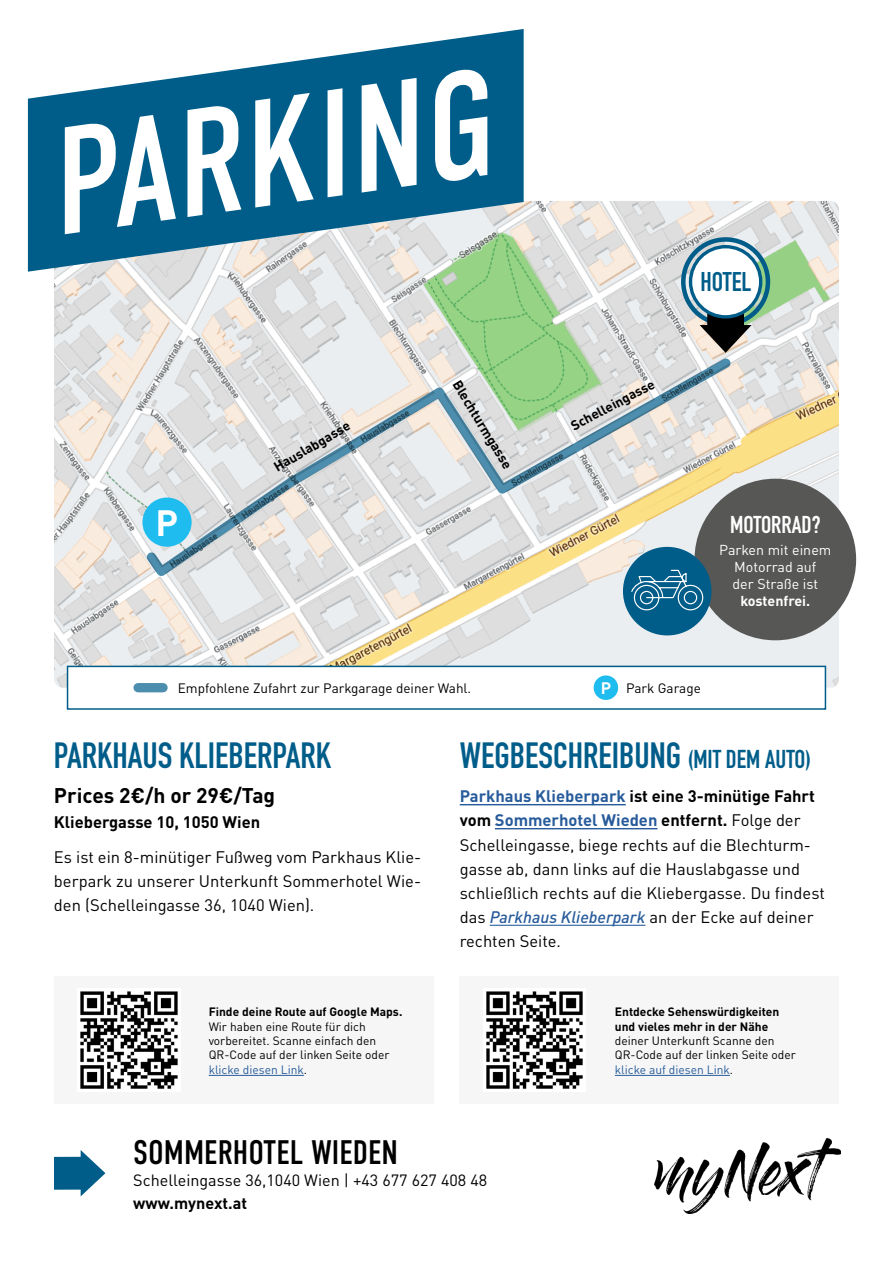
<style>
.page{position:relative;width:893px;height:1263px;background:#fff}
.page>*{position:absolute;margin:0;border:0;box-sizing:border-box;transform-origin:0 0}
.t1{font:151.2px "DIN Condensed";color:#fff}
.t2{font:700 36.15px "DINOT";color:#fff}
.t3{font:700 36px "DIN Condensed";color:#005d8a}
.t4{font:34.05px "DIN Condensed";color:#000}
.t5{font:700 26.7px "DIN Condensed";color:#005d8a}
.t6{font:700 24px "DIN Condensed";color:#fff}
.t7{font:700 21px "DINOT";color:#000}
.t8{font:16.5px/24px "DINOT";color:#000;text-align:justify}
.t9{font:700 16.5px "DINOT";color:#000}
.t10{font:16.2px "DINOT";color:#000}
.t11{font:700 16.2px "DINOT";color:#000}
.t12{font:14.25px/17.1px "DINOT";color:#fff;text-align:center}
.t13{font:700 14.25px "DINOT";color:#fff}
.t14{font:13.5px "DINOT";color:#000}
.t15{font:700 13.5px "DINOT";color:#000}
.t16{font:12px/14.4px "DINOT";color:#000}
.t17{font:700 12px/14.4px "DINOT";color:#000}
.s1{font-weight:700;font-size:16.5px;color:#fff}
.s2{color:#275b9b}
.s3{font-size:25.5px}
.s4{font-weight:700;color:#275b9b}
.s5{font-weight:700}
.s6{font-weight:500;font-style:italic;color:#275b9b}
</style>
<div class="page">
<img style="left:655px;top:1139px;width:186px;height:75px">
<svg style="left:54px;top:1150px;width:51px;height:46px"></svg>
<img style="left:54px;top:201px;width:785px;height:487px">
<svg style="left:138px;top:350px;width:601px;height:227px;background:#d7dbd4"></svg>
<div style="left:681px;top:237px;width:89px;height:89px;border:5px solid #005d8a;border-radius:50%"></div>
<svg style="left:700px;top:306px;width:52px;height:47px;background:#666966"></svg>
<div style="left:690px;top:247px;width:71px;height:70px;background:#fff;border-radius:50%"></div>
<div style="left:689px;top:245px;width:73px;height:74px;border:3px solid #005d8a;border-radius:50%"></div>
<svg style="left:28px;top:29px;width:496px;height:243px;fill:#005d8a"></svg>
<hr style="left:460px;top:804px;width:166px;height:1px;background:#275b9b">
<hr style="left:495px;top:828px;width:162px;height:1px;background:#275b9b">
<hr style="left:490px;top:925px;width:155px;height:1px;background:#275b9b">
<div style="left:142px;top:497px;width:50px;height:50px;background:#1ebcef;border-radius:50%"></div>
<div style="left:460px;top:976px;width:379px;height:128px;background:#f6f6f6"></div>
<img style="left:486px;top:991px;width:97px;height:98px">
<hr style="left:615px;top:1075px;width:115px;height:1px;background:#275b9b">
<div style="left:54px;top:976px;width:379px;height:128px;background:#f6f6f6"></div>
<img style="left:80px;top:991px;width:98px;height:98px">
<hr style="left:209px;top:1075px;width:95px;height:1px;background:#275b9b">
<div style="left:67px;top:666px;width:759px;height:44px;background:#fff;border:2px solid #005d8a"></div>
<div style="left:138px;top:683px;width:25px;height:9px;background:#4d8dad"></div>
<div style="left:594px;top:675px;width:24px;height:25px;background:#1ebcef;border-radius:50%"></div>
<div style="left:694px;top:479px;width:162px;height:161px;background:#575756;border-radius:50%"></div>
<div style="left:623px;top:547px;width:88px;height:88px;background:#005d8a;border-radius:50%"></div>
<svg style="left:631px;top:569px;width:73px;height:42px"></svg>
<h1 class="t1" style="left:37px;top:100px;width:446px;rotate:-8deg">PARKING</h1>
<h2 class="t2" style="left:155px;top:495px;width:24px">P</h2>
<p class="t15" style="left:270px;top:458px;width:87px;rotate:-30deg">Hauslabgasse</p>
<p class="t15" style="left:466px;top:376px;width:102px;rotate:59deg">Blechturmgasse</p>
<p class="t15" style="left:567px;top:417px;width:94px;rotate:-28deg">Schelleingasse</p>
<h3 class="t5" style="left:700px;top:264px;width:52px">HOTEL</h3>
<h3 class="t6" style="left:730px;top:509px;width:92px">MOTORRAD?</h3>
<p class="t12" style="left:719px;top:540px;width:114px">Parken mit einem<br>Motorrad auf<br>der Straße ist</p>
<p class="t13" style="left:740px;top:590px;width:71px">kostenfrei.</p>
<p class="t14" style="left:178px;top:678px;width:295px">Empfohlene Zufahrt zur Parkgarage deiner Wahl.</p>
<p class="t14" style="left:601px;top:678px;width:101px"><span class="s1">P</span> Park Garage</p>
<h3 class="t3" style="left:54px;top:731px;width:279px">PARKHAUS KLIEBERPARK</h3>
<p class="t7" style="left:54px;top:779px;width:223px">Prices 2€/h or 29€/Tag</p>
<p class="t9" style="left:54px;top:809px;width:208px">Kliebergasse 10, 1050 Wien</p>
<p class="t8" style="left:54px;top:843px;width:369px">Es ist ein 8-minütiger Fußweg vom Parkhaus Klie&shy;berpark zu unserer Unterkunft Sommerhotel Wie&shy;den (Schelleingasse 36, 1040 Wien).</p>
<p class="t17" style="left:209px;top:1003px;width:195px">Finde deine Route auf Google Maps.</p>
<p class="t16" style="left:209px;top:1018px;width:182px">Wir haben eine Route für dich vorbereitet. Scanne einfach den<br>QR-Code auf der linken Seite oder <span class="s2">klicke diesen Link</span>.</p>
<h3 class="t3" style="left:460px;top:731px;width:353px">WEGBESCHREIBUNG <span class="s3">(MIT DEM AUTO)</span></h3>
<p class="t8" style="left:460px;top:783px;width:367px;text-align:left"><span class="s4">Parkhaus Klieberpark</span> <span class="s5">ist eine 3-minütige Fahrt vom</span> <span class="s4">Sommerhotel Wieden</span> <span class="s5">entfernt.</span> Folge der Schelleingasse, biege rechts auf die Blechturm&shy;gasse ab, dann links auf die Hauslabgasse und schließlich rechts auf die Kliebergasse. Du findest das <span class="s6">Parkhaus Klieberpark</span> an der Ecke auf deiner rechten Seite.</p>
<p class="t17" style="left:615px;top:1003px;width:166px">Entdecke Sehenswürdigkeiten und vieles mehr in der Nähe</p>
<p class="t16" style="left:615px;top:1032px;width:182px">deiner Unterkunft Scanne den<br>QR-Code auf der linken Seite oder <span class="s2">klicke auf diesen Link</span>.</p>
<h3 class="t4" style="left:133px;top:1133px;width:266px">SOMMERHOTEL WIEDEN</h3>
<p class="t10" style="left:133px;top:1168px;width:355px">Schelleingasse 36,1040 Wien | +43 677 627 408 48</p>
<p class="t11" style="left:133px;top:1190px;width:115px">www.mynext.at</p>
</div>
